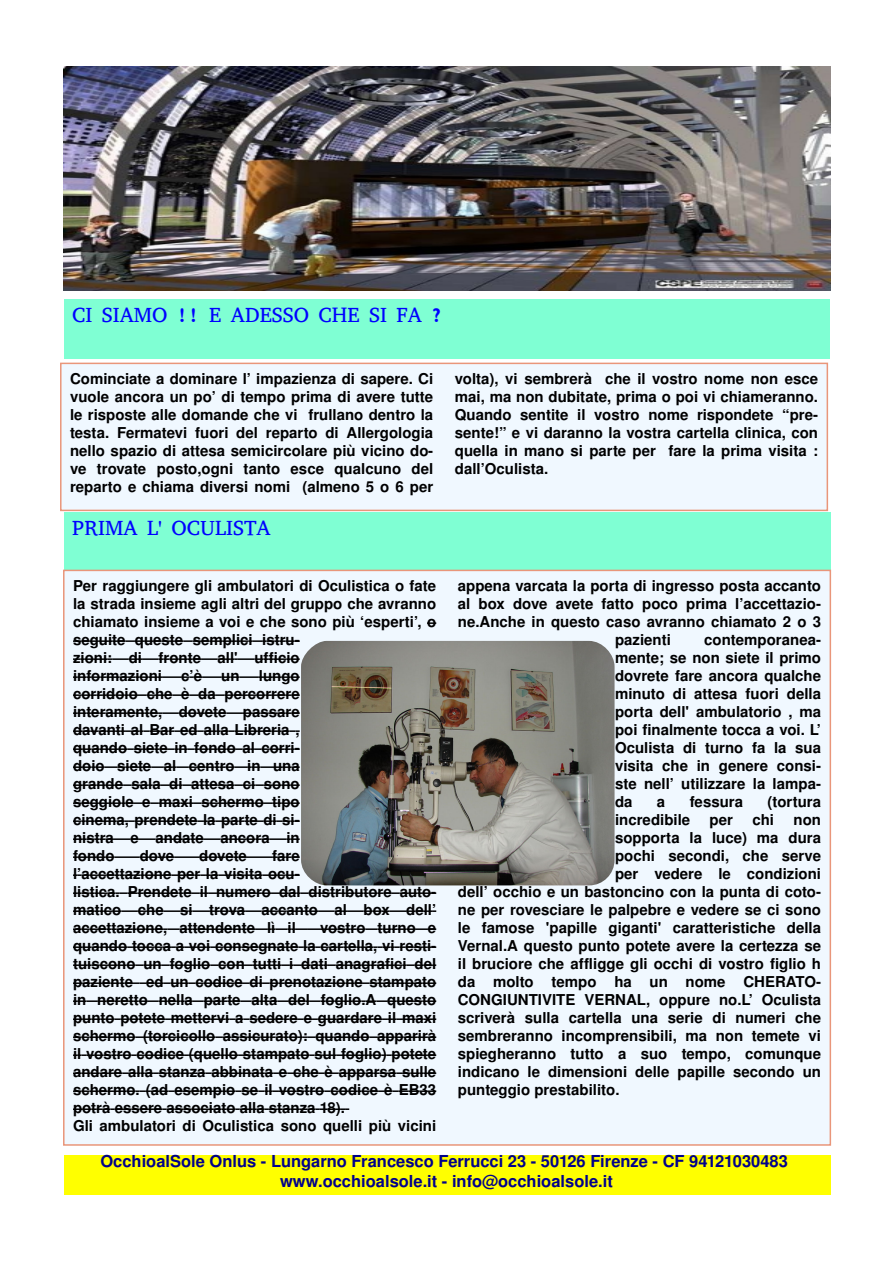
<style>
.page{position:relative;width:893px;height:1263px;background:#fff}
.page>*{position:absolute;margin:0;border:0;box-sizing:border-box;transform-origin:0 0}
.t1{font:21px "Abyssinica SIL";color:#00f}
.t2{font:700 16.5px/19.8px "Nimbus San L";color:#00008b;text-align:center}
.t3{font:700 15px/18px "Nimbus San L";color:#000;text-align:justify}
</style>
<div class="page">
<img style="left:64px;top:66px;width:766px;height:224px">
<div style="left:64px;top:299px;width:765px;height:59px;background:#7fffd3"></div>
<div style="left:61px;top:363px;width:766px;height:147px;background:#f0f8ff"></div>
<div style="left:60px;top:363px;width:768px;height:148px;border:2px solid #e9967a"></div>
<div style="left:64px;top:512px;width:766px;height:59px;background:#7fffd3"></div>
<div style="left:64px;top:570px;width:766px;height:575px;background:#f0f8ff"></div>
<svg style="left:427px;top:622px;width:9px;height:2px"></svg>
<svg style="left:73px;top:640px;width:227px;height:2px"></svg>
<svg style="left:73px;top:658px;width:227px;height:2px"></svg>
<svg style="left:73px;top:676px;width:227px;height:2px"></svg>
<svg style="left:73px;top:694px;width:227px;height:2px"></svg>
<svg style="left:73px;top:712px;width:227px;height:2px"></svg>
<svg style="left:73px;top:730px;width:227px;height:2px"></svg>
<svg style="left:73px;top:748px;width:227px;height:2px"></svg>
<svg style="left:73px;top:766px;width:227px;height:2px"></svg>
<svg style="left:73px;top:784px;width:227px;height:2px"></svg>
<svg style="left:73px;top:802px;width:227px;height:2px"></svg>
<svg style="left:73px;top:820px;width:227px;height:2px"></svg>
<svg style="left:73px;top:838px;width:227px;height:2px"></svg>
<svg style="left:73px;top:856px;width:42px;height:2px"></svg>
<hr style="left:115px;top:856px;width:25px;height:2px;background:#000">
<svg style="left:140px;top:856px;width:34px;height:2px"></svg>
<hr style="left:174px;top:856px;width:25px;height:2px;background:#000">
<svg style="left:199px;top:856px;width:48px;height:2px"></svg>
<hr style="left:247px;top:856px;width:25px;height:2px;background:#000">
<svg style="left:272px;top:856px;width:28px;height:2px"></svg>
<svg style="left:73px;top:874px;width:227px;height:2px"></svg>
<svg style="left:73px;top:892px;width:363px;height:2px"></svg>
<svg style="left:73px;top:910px;width:363px;height:2px"></svg>
<svg style="left:73px;top:928px;width:363px;height:2px"></svg>
<svg style="left:73px;top:946px;width:363px;height:2px"></svg>
<svg style="left:73px;top:964px;width:363px;height:2px"></svg>
<svg style="left:73px;top:982px;width:363px;height:2px"></svg>
<svg style="left:73px;top:1000px;width:363px;height:2px"></svg>
<svg style="left:73px;top:1018px;width:363px;height:2px"></svg>
<svg style="left:73px;top:1036px;width:363px;height:2px"></svg>
<svg style="left:73px;top:1054px;width:363px;height:2px"></svg>
<svg style="left:73px;top:1072px;width:363px;height:2px"></svg>
<svg style="left:73px;top:1090px;width:363px;height:2px"></svg>
<svg style="left:73px;top:1108px;width:276px;height:2px"></svg>
<img style="left:301px;top:641px;width:314px;height:244px;border-radius:26px">
<div style="left:64px;top:1155px;width:766px;height:39px;background:#ff0"></div>
<h1 class="t1" style="left:72px;top:304px;width:373px">CI SIAMO !! E ADESSO CHE SI FA ?</h1>
<p class="t3" style="left:70px;top:371px;width:365px">Cominciate a dominare l’ impazienza di sapere. Ci vuole ancora un po’ di tempo prima di avere tutte le risposte alle domande che vi frullano dentro la testa. Fermatevi fuori del reparto di Allergologia nello spazio di attesa semicircolare più vicino do&shy;ve trovate posto,ogni tanto esce qualcuno del reparto e chiama diversi nomi (almeno 5 o 6 per</p>
<p class="t3" style="left:455px;top:371px;width:365px">volta), vi sembrerà che il vostro nome non esce mai, ma non dubitate, prima o poi vi chiameranno.<br>Quando sentite il vostro nome rispondete “pre&shy;sente!” e vi daranno la vostra cartella clinica, con quella in mano si parte per fare la prima visita : dall’Oculista.</p>
<h1 class="t1" style="left:72px;top:517px;width:200px">PRIMA L' OCULISTA</h1>
<p class="t3" style="left:73px;top:578px;width:365px;text-align:left">Per raggiungere gli ambulatori di Oculistica o fate la strada insieme agli altri del gruppo che avranno chiamato insieme a voi e che sono più ‘esperti’, o seguite queste semplici istru-<br>zioni: di fronte all' ufficio<br>informazioni</p>
<p class="t3" style="left:181px;top:668px;width:22px">c’è</p>
<p class="t3" style="left:221px;top:668px;width:20px">un</p>
<p class="t3" style="left:73px;top:668px;width:228px;text-indent:186px">lungo corridoio che è da percorrere interamente, dovete passare davanti al Bar ed alla Libreria , quando siete in fondo al corri&shy;doio siete al centro in una grande sala di attesa ci sono seggiole e maxi schermo tipo cinema, prendete la parte di si&shy;nistra e andate ancora in fondo</p>
<p class="t3" style="left:73px;top:848px;width:365px;text-align:left;text-indent:199px">fare<br>l’accettazione per la visita ocu-<br>listica. Prendete il numero dal distributore auto&shy;matico che si trova accanto al box dell’ accettazione, attendente lì il</p>
<p class="t3" style="left:140px;top:848px;width:36px">dove</p>
<p class="t3" style="left:199px;top:848px;width:49px">dovete</p>
<p class="t3" style="left:73px;top:920px;width:365px;text-align:left;text-indent:247px">vostro turno e quando tocca a voi consegnate la cartella, vi resti&shy;tuiscono un foglio con tutti i dati anagrafici del paziente ed un codice di prenotazione stampato in neretto nella parte alta del foglio.A questo punto potete mettervi a sedere e guardare il maxi schermo (torcicollo assicurato): quando apparirà il vostro codice (quello stampato sul foglio) potete andare alla stanza abbinata e che è apparsa sulle schermo. (ad esempio se il vostro codice è EB33 potrà essere associato alla stanza 18).<br>Gli ambulatori di Oculistica sono quelli più vicini</p>
<p class="t3" style="left:458px;top:578px;width:365px;text-align:center">appena varcata la porta di ingresso posta accanto al box dove avete fatto poco prima l’accettazio&shy;ne.Anche in questo caso avranno chiamato 2 o 3 pazienti</p>
<p class="t3" style="left:615px;top:632px;width:207px;text-indent:89px">contemporanea&shy;mente; se non siete il primo dovrete fare ancora qualche minuto di attesa fuori della porta dell' ambulatorio , ma poi finalmente tocca a voi. L’ Oculista di turno fa la sua visita che in genere consi&shy;ste nell’ utilizzare la lampa&shy;da</p>
<p class="t3" style="left:657px;top:794px;width:10px">a</p>
<p class="t3" style="left:690px;top:794px;width:55px">fessura</p>
<p class="t3" style="left:767px;top:794px;width:55px">(tortura</p>
<p class="t3" style="left:615px;top:812px;width:77px">incredibile</p>
<p class="t3" style="left:710px;top:812px;width:25px">per</p>
<p class="t3" style="left:752px;top:812px;width:23px">chi</p>
<p class="t3" style="left:794px;top:812px;width:29px">non</p>
<p class="t3" style="left:615px;top:830px;width:207px">sopporta la luce) ma dura</p>
<p class="t3" style="left:615px;top:848px;width:207px">pochi secondi, che serve</p>
<p class="t3" style="left:615px;top:866px;width:207px">per vedere le condizioni</p>
<p class="t3" style="left:458px;top:884px;width:365px">dell’ occhio e un bastoncino con la punta di coto-</p>
<p class="t3" style="left:458px;top:902px;width:365px">ne per rovesciare le palpebre e vedere se ci sono</p>
<p class="t3" style="left:458px;top:920px;width:365px">le famose 'papille giganti' caratteristiche della</p>
<p class="t3" style="left:458px;top:938px;width:365px">Vernal.A questo punto potete avere la certezza se</p>
<p class="t3" style="left:458px;top:956px;width:365px">il bruciore che affligge gli occhi di vostro figlio h</p>
<p class="t3" style="left:458px;top:974px;width:365px">da molto tempo ha un nome CHERATO-</p>
<p class="t3" style="left:458px;top:992px;width:365px">CONGIUNTIVITE VERNAL, oppure no.L’ Oculista</p>
<p class="t3" style="left:458px;top:1010px;width:365px">scriverà sulla cartella una serie di numeri che</p>
<p class="t3" style="left:458px;top:1028px;width:365px">sembreranno incomprensibili, ma non temete vi</p>
<p class="t3" style="left:458px;top:1046px;width:365px">spiegheranno tutto a suo tempo, comunque</p>
<p class="t3" style="left:458px;top:1064px;width:365px">indicano le dimensioni delle papille secondo un</p>
<p class="t3" style="left:458px;top:1082px;width:163px">punteggio prestabilito.</p>
<p class="t2" style="left:100px;top:1153px;width:689px">OcchioalSole Onlus - Lungarno Francesco Ferrucci 23 - 50126 Firenze - CF 94121030483 www.occhioalsole.it - info@occhioalsole.it</p>
</div>
